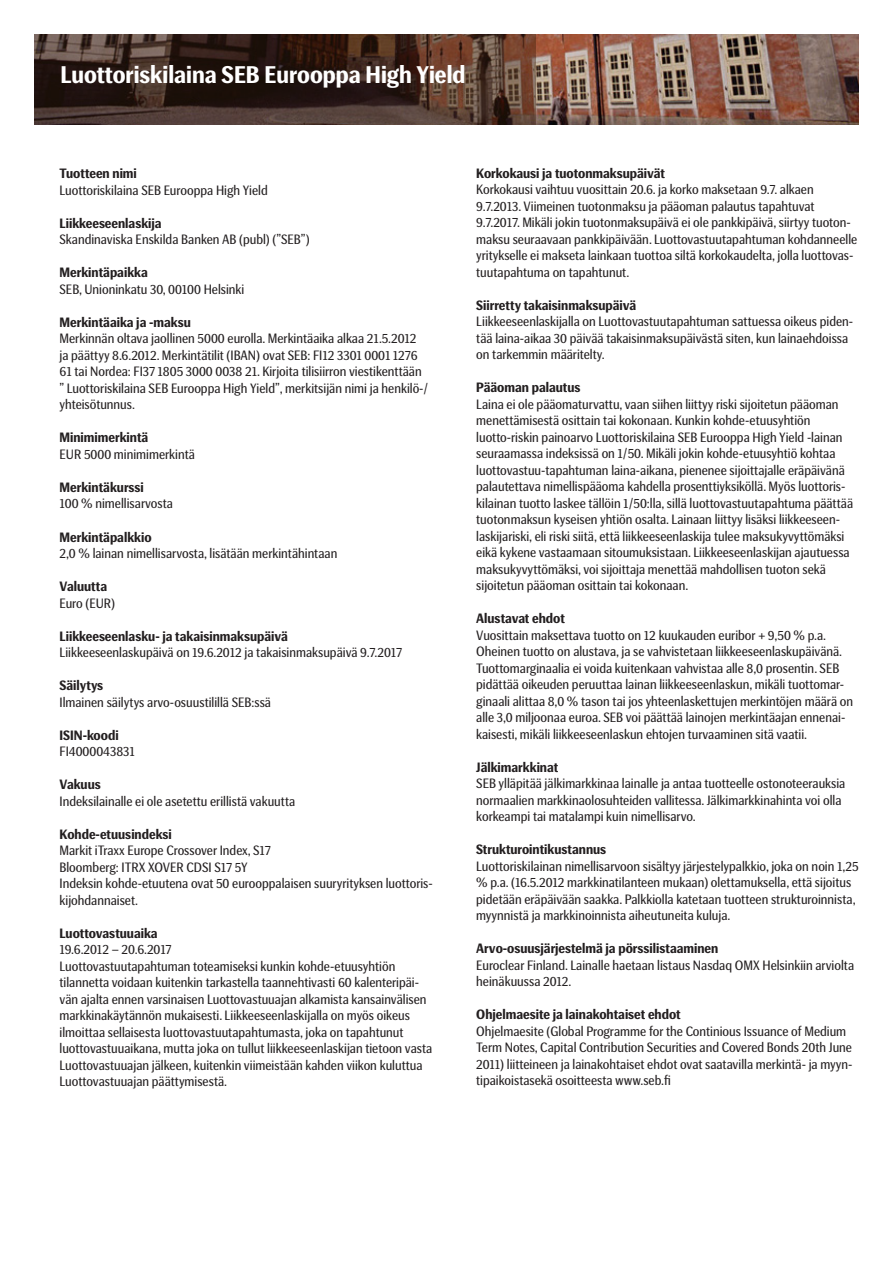
<style>
.page{position:relative;width:893px;height:1263px;background:#fff}
.page>*{position:absolute;margin:0;border:0;box-sizing:border-box;transform-origin:0 0}
.t1{font:700 24px "SEB Basic";color:#fff}
.t2{font:13.5px/16.5px "SEB Basic";color:#231f20}
.t3{font:700 13.5px "SEB Basic";color:#231f20}
</style>
<div class="page">
<img style="left:536px;top:34px;width:323px;height:91px">
<svg style="left:34px;top:34px;width:502px;height:91px;background:#412c24"></svg>
<p class="t1" style="left:61px;top:61px;width:406px">Luottoriskilaina SEB Eurooppa High Yield</p>
<p class="t3" style="left:60px;top:166px;width:79px">Tuotteen nimi</p>
<p class="t2" style="left:60px;top:182px;width:210px">Luottoriskilaina SEB Eurooppa High Yield</p>
<p class="t3" style="left:60px;top:216px;width:104px">Liikkeeseenlaskija</p>
<p class="t2" style="left:60px;top:232px;width:252px">Skandinaviska Enskilda Banken AB (publ) (”SEB”)</p>
<p class="t3" style="left:60px;top:265px;width:90px">Merkintäpaikka</p>
<p class="t2" style="left:60px;top:281px;width:186px">SEB, Unioninkatu 30, 00100 Helsinki</p>
<p class="t3" style="left:60px;top:315px;width:133px">Merkintäaika ja -maksu</p>
<p class="t2" style="left:60px;top:331px;width:370px">Merkinnän oltava jaollinen 5000 eurolla. Merkintäaika alkaa 21.5.2012 ja päättyy 8.6.2012. Merkintätilit (IBAN) ovat SEB: FI12 3301 0001 1276<br>61 tai Nordea: FI37 1805 3000 0038 21. Kirjoita tilisiirron viestikenttään ” Luottoriskilaina SEB Eurooppa High Yield”, merkitsijän nimi ja henkilö-/ yhteisötunnus.</p>
<p class="t3" style="left:60px;top:430px;width:90px">Minimimerkintä</p>
<p class="t2" style="left:60px;top:446px;width:137px">EUR 5000 minimimerkintä</p>
<p class="t3" style="left:60px;top:480px;width:86px">Merkintäkurssi</p>
<p class="t2" style="left:60px;top:496px;width:115px">100 % nimellisarvosta</p>
<p class="t3" style="left:60px;top:529px;width:94px">Merkintäpalkkio</p>
<p class="t2" style="left:60px;top:545px;width:279px">2,0 % lainan nimellisarvosta, lisätään merkintähintaan</p>
<p class="t3" style="left:60px;top:579px;width:49px">Valuutta</p>
<p class="t2" style="left:60px;top:595px;width:57px">Euro (EUR)</p>
<p class="t3" style="left:60px;top:628px;width:230px">Liikkeeseenlasku- ja takaisinmaksupäivä</p>
<p class="t2" style="left:60px;top:644px;width:344px">Liikkeeseenlaskupäivä on 19.6.2012 ja takaisinmaksupäivä 9.7.2017</p>
<p class="t3" style="left:60px;top:678px;width:45px">Säilytys</p>
<p class="t2" style="left:60px;top:694px;width:213px">Ilmainen säilytys arvo-osuustilillä SEB:ssä</p>
<p class="t3" style="left:60px;top:727px;width:61px">ISIN-koodi</p>
<p class="t2" style="left:60px;top:743px;width:77px">FI4000043831</p>
<p class="t3" style="left:60px;top:777px;width:43px">Vakuus</p>
<p class="t2" style="left:60px;top:793px;width:237px">Indeksilainalle ei ole asetettu erillistä vakuutta</p>
<p class="t3" style="left:60px;top:826px;width:114px">Kohde-etuusindeksi</p>
<p class="t2" style="left:60px;top:842px;width:213px">Markit iTraxx Europe Crossover Index, S17</p>
<p class="t2" style="left:60px;top:859px;width:190px">Bloomberg: ITRX XOVER CDSI S17 5Y</p>
<p class="t2" style="left:60px;top:875px;width:375px">Indeksin kohde-etuutena ovat 50 eurooppalaisen suuryrityksen luottoris&shy;kijohdannaiset.</p>
<p class="t3" style="left:60px;top:925px;width:100px">Luottovastuuaika</p>
<p class="t2" style="left:60px;top:941px;width:114px">19.6.2012 – 20.6.2017</p>
<p class="t2" style="left:60px;top:958px;width:374px">Luottovastuutapahtuman toteamiseksi kunkin kohde-etuusyhtiön tilannetta voidaan kuitenkin tarkastella taannehtivasti 60 kalenteripäi&shy;vän ajalta ennen varsinaisen Luottovastuuajan alkamista kansainvälisen markkinakäytännön mukaisesti. Liikkeeseenlaskijalla on myös oikeus ilmoittaa sellaisesta luottovastuutapahtumasta, joka on tapahtunut luottovastuuaikana, mutta joka on tullut liikkeeseenlaskijan tietoon vasta Luottovastuuajan jälkeen, kuitenkin viimeistään kahden viikon kuluttua Luottovastuuajan päättymisestä.</p>
<p class="t3" style="left:476px;top:165px;width:190px">Korkokausi ja tuotonmaksupäivät</p>
<p class="t2" style="left:476px;top:182px;width:383px">Korkokausi vaihtuu vuosittain 20.6. ja korko maksetaan 9.7. alkaen 9.7.2013. Viimeinen tuotonmaksu ja pääoman palautus tapahtuvat 9.7.2017. Mikäli jokin tuotonmaksupäivä ei ole pankkipäivä, siirtyy tuoton&shy;maksu seuraavaan pankkipäivään. Luottovastuutapahtuman kohdanneelle yritykselle ei makseta lainkaan tuottoa siltä korkokaudelta, jolla luottovas&shy;tuutapahtuma on tapahtunut.</p>
<p class="t3" style="left:476px;top:297px;width:162px">Siirretty takaisinmaksupäivä</p>
<p class="t2" style="left:476px;top:314px;width:378px">Liikkeeseenlaskijalla on Luottovastuutapahtuman sattuessa oikeus piden&shy;tää laina-aikaa 30 päivää takaisinmaksupäivästä siten, kun lainaehdoissa on tarkemmin määritelty.</p>
<p class="t3" style="left:476px;top:380px;width:106px">Pääoman palautus</p>
<p class="t2" style="left:476px;top:396px;width:378px">Laina ei ole pääomaturvattu, vaan siihen liittyy riski sijoitetun pääoman menettämisestä osittain tai kokonaan. Kunkin kohde-etuusyhtiön luotto-riskin painoarvo Luottoriskilaina SEB Eurooppa High Yield -lainan seuraamassa indeksissä on 1/50. Mikäli jokin kohde-etuusyhtiö kohtaa luottovastuu-tapahtuman laina-aikana, pienenee sijoittajalle eräpäivänä palautettava nimellispääoma kahdella prosenttiyksiköllä. Myös luottoris&shy;kilainan tuotto laskee tällöin 1/50:lla, sillä luottovastuutapahtuma päättää tuotonmaksun kyseisen yhtiön osalta. Lainaan liittyy lisäksi liikkeeseen&shy;laskijariski, eli riski siitä, että liikkeeseenlaskija tulee maksukyvyttömäksi eikä kykene vastaamaan sitoumuksistaan. Liikkeeseenlaskijan ajautuessa maksukyvyttömäksi, voi sijoittaja menettää mahdollisen tuoton sekä sijoitetun pääoman osittain tai kokonaan.</p>
<p class="t3" style="left:476px;top:611px;width:90px">Alustavat ehdot</p>
<p class="t2" style="left:476px;top:627px;width:378px">Vuosittain maksettava tuotto on 12 kuukauden euribor + 9,50 % p.a.<br>Oheinen tuotto on alustava, ja se vahvistetaan liikkeeseenlaskupäivänä.<br>Tuottomarginaalia ei voida kuitenkaan vahvistaa alle 8,0 prosentin. SEB pidättää oikeuden peruuttaa lainan liikkeeseenlaskun, mikäli tuottomar&shy;ginaali alittaa 8,0 % tason tai jos yhteenlaskettujen merkintöjen määrä on alle 3,0 miljoonaa euroa. SEB voi päättää lainojen merkintäajan ennenai&shy;kaisesti, mikäli liikkeeseenlaskun ehtojen turvaaminen sitä vaatii.</p>
<p class="t3" style="left:476px;top:759px;width:83px">Jälkimarkkinat</p>
<p class="t2" style="left:476px;top:776px;width:371px">SEB ylläpitää jälkimarkkinaa lainalle ja antaa tuotteelle ostonoteerauksia normaalien markkinaolosuhteiden vallitessa. Jälkimarkkinahinta voi olla korkeampi tai matalampi kuin nimellisarvo.</p>
<p class="t3" style="left:476px;top:842px;width:132px">Strukturointikustannus</p>
<p class="t2" style="left:476px;top:858px;width:384px">Luottoriskilainan nimellisarvoon sisältyy järjestelypalkkio, joka on noin 1,25 % p.a. (16.5.2012 markkinatilanteen mukaan) olettamuksella, että sijoitus pidetään eräpäivään saakka. Palkkiolla katetaan tuotteen strukturoinnista, myynnistä ja markkinoinnista aiheutuneita kuluja.</p>
<p class="t3" style="left:476px;top:941px;width:244px">Arvo-osuusjärjestelmä ja pörssilistaaminen</p>
<p class="t2" style="left:476px;top:957px;width:379px">Euroclear Finland. Lainalle haetaan listaus Nasdaq OMX Helsinkiin arviolta heinäkuussa 2012.</p>
<p class="t3" style="left:476px;top:1007px;width:206px">Ohjelmaesite ja lainakohtaiset ehdot</p>
<p class="t2" style="left:476px;top:1023px;width:378px">Ohjelmaesite (Global Programme for the Continious Issuance of Medium Term Notes, Capital Contribution Securities and Covered Bonds 20th June 2011) liitteineen ja lainakohtaiset ehdot ovat saatavilla merkintä- ja myyn&shy;tipaikoistasekä osoitteesta www.seb.fi</p>
</div>
